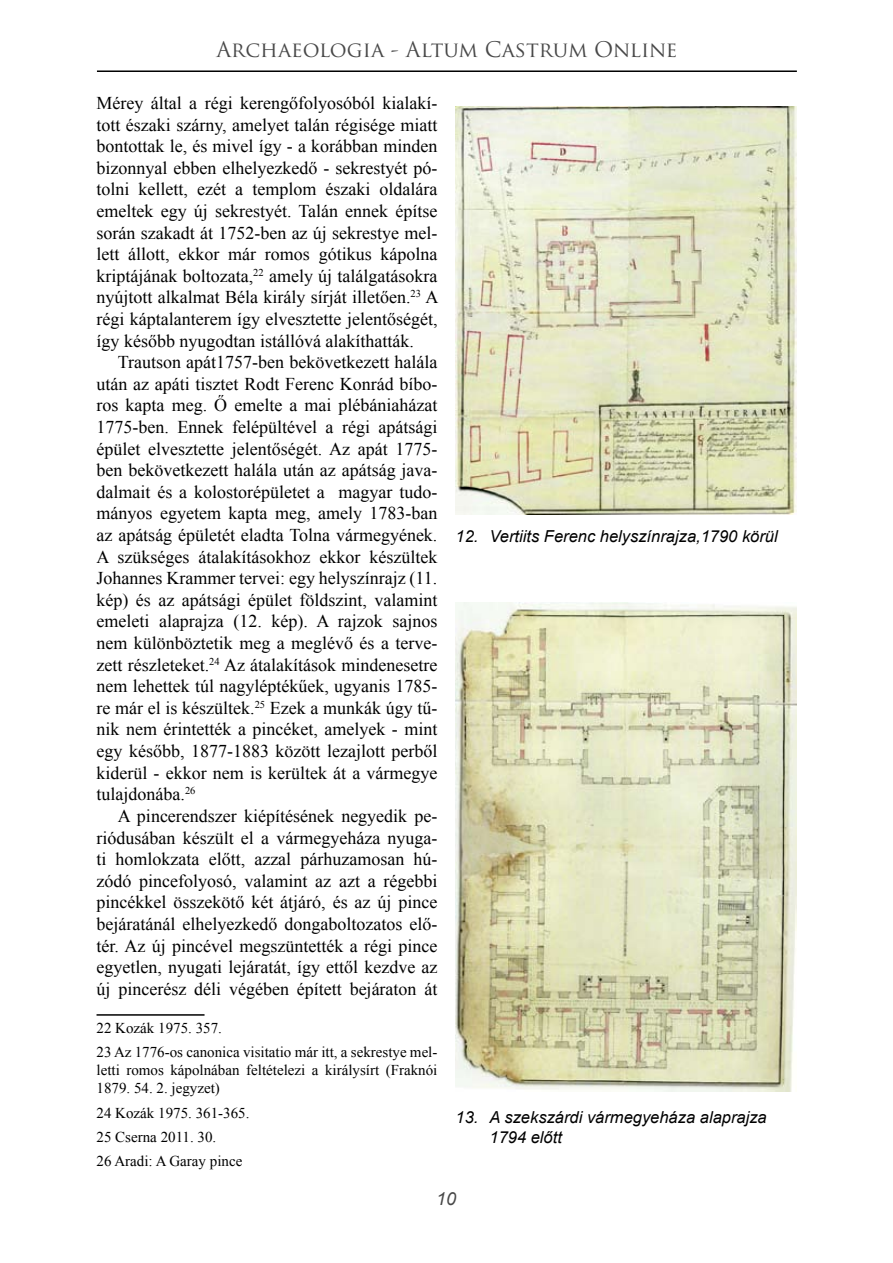
<style>
.page{position:relative;width:893px;height:1263px;background:#fff}
.page>*{position:absolute;margin:0;border:0;box-sizing:border-box;transform-origin:0 0}
.t1{font:21px "Trajan Pro";color:#484848}
.t2{font:18px/21.6px "Times New Roman";color:#000;text-align:justify}
.t3{font:italic 18px "Arial";color:#484848}
.t4{font:italic 16.5px/19.8px "Arial";color:#000}
.t5{font:15px/24.3px "Times New Roman";color:#000}
</style>
<div class="page">
<hr style="left:97px;top:70px;width:700px;height:2px;background:#000">
<hr style="left:97px;top:1014px;width:108px;height:2px;background:#000">
<img style="left:455px;top:106px;width:341px;height:408px">
<img style="left:455px;top:602px;width:341px;height:489px">
<p class="t1" style="left:216px;top:36px;width:463px">Archaeologia - Altum Castrum Online</p>
<p class="t2" style="left:97px;top:92px;width:343px">Mérey által a régi kerengőfolyosóból kialakí&shy;tott északi szárny, amelyet talán régisége miatt bontottak le, és mivel így - a korábban minden bizonnyal ebben elhelyezkedő - sekrestyét pó&shy;tolni kellett, ezét a templom északi oldalára emeltek egy új sekrestyét. Talán ennek építse során szakadt át 1752-ben az új sekrestye mel&shy;lett állott, ekkor már romos gótikus kápolna kriptájának boltozata,<sup>22</sup> amely új találgatásokra nyújtott alkalmat Béla király sírját illetően.<sup>23</sup> A régi káptalanterem így elvesztette jelentőségét, így később nyugodtan istállóvá alakíthatták.</p>
<p class="t2" style="left:97px;top:351px;width:342px;text-indent:21px">Trautson apát1757-ben bekövetkezett halála után az apáti tisztet Rodt Ferenc Konrád bíbo&shy;ros kapta meg. Ő emelte a mai plébániaházat 1775-ben. Ennek felépültével a régi apátsági épület elvesztette jelentőségét. Az apát 1775- ben bekövetkezett halála után az apátság java&shy;dalmait és a kolostorépületet a magyar tudo&shy;mányos egyetem kapta meg, amely 1783-ban az apátság épületét eladta Tolna vármegyének.<br>A szükséges átalakításokhoz ekkor készültek Johannes Krammer tervei: egy helyszínrajz (11. kép) és az apátsági épület földszint, valamint emeleti alaprajza (12. kép). A rajzok sajnos nem különböztetik meg a meglévő és a terve&shy;zett részleteket.<sup>24</sup> Az átalakítások mindenesetre nem lehettek túl nagyléptékűek, ugyanis 1785- re már el is készültek.<sup>25</sup> Ezek a munkák úgy tű&shy;nik nem érintették a pincéket, amelyek - mint egy később, 1877-1883 között lezajlott perből kiderül - ekkor nem is kerültek át a vármegye tulajdonába.<sup>26</sup></p>
<p class="t2" style="left:97px;top:804px;width:342px;text-indent:21px">A pincerendszer kiépítésének negyedik pe&shy;riódusában készült el a vármegyeháza nyuga&shy;ti homlokzata előtt, azzal párhuzamosan hú&shy;zódó pincefolyosó, valamint az azt a régebbi pincékkel összekötő két átjáró, és az új pince bejáratánál elhelyezkedő dongaboltozatos elő&shy;tér. Az új pincével megszüntették a régi pince egyetlen, nyugati lejáratát, így ettől kezdve az új pincerész déli végében épített bejáraton át</p>
<p class="t5" style="left:97px;top:1015px;width:342px">22 Kozák 1975. 357.<br>23 Az 1776-os canonica visitatio már itt, a sekrestye mel-</p>
<p class="t5" style="left:97px;top:1061px;width:342px;line-height:18px">letti romos kápolnában feltételezi a királysírt (Fraknói<br>1879. 54. 2. jegyzet)</p>
<p class="t5" style="left:97px;top:1100px;width:154px">24 Kozák 1975. 361-365.<br>25 Cserna 2011. 30.<br>26 Aradi: A Garay pince</p>
<p class="t4" style="left:455px;top:526px;width:324px">12. Vertiits Ferenc helyszínrajza,1790 körül</p>
<p class="t4" style="left:489px;top:1108px;width:279px;text-indent:-34px">13. A szekszárdi vármegyeháza alaprajza<br>1794 előtt</p>
<p class="t3" style="left:436px;top:1187px;width:22px">10</p>
</div>
